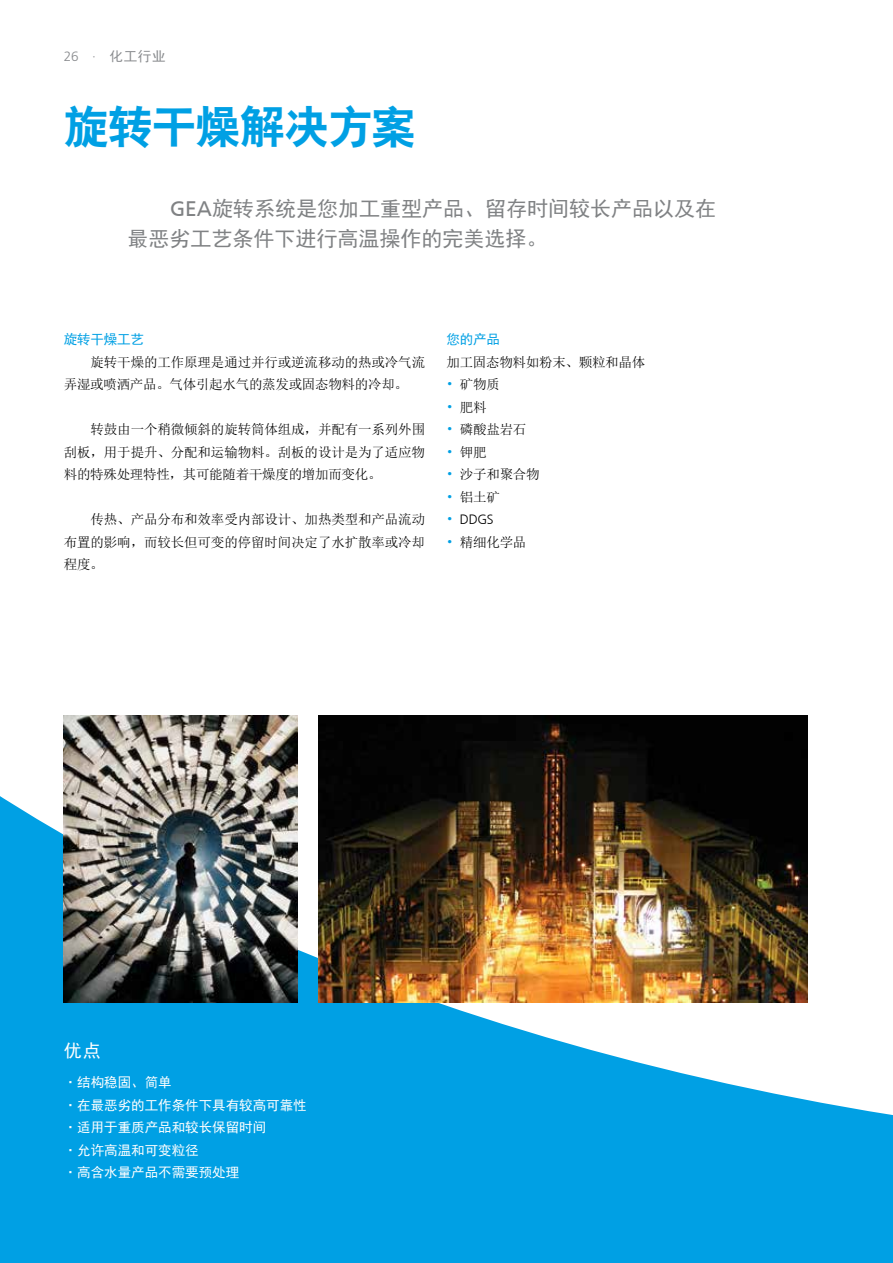
<style>
.page{position:relative;width:893px;height:1263px;background:#fff}
.page>*{position:absolute;margin:0;border:0;box-sizing:border-box;transform-origin:0 0}
.t1{font:45px "Heiti CSEG";letter-spacing:-.025em;color:#00a0e4}
.t2{font:21px/30px "Sim Hei";color:#808284}
.t3{font:18px "Sim Hei";color:#fff}
.t4{font:13.5px/22.5px "N Sim Sun";letter-spacing:-.01em;color:#000;text-align:justify}
.t5{font:13.5px/22.5px "Sim Hei";color:#fff}
.t6{font:13.5px "Sim Hei";letter-spacing:-.01em;color:#00a0e4}
.t7{font:13.5px "Sim Hei";color:#898b8e}
.t8{font:300 13.5px "Frutiger CE";color:#000}
.s1{font-family:"Frutiger LT Pro";font-weight:300}
.s2{font-family:"Frutiger CE"}
.s3{color:#00a0e4}
.s4{font-family:"N Sim Sun";font-weight:400;color:#00a0e4}
</style>
<div class="page">
<svg style="left:0;top:788px;width:893px;height:475px;fill:#00a0e4"></svg>
<img style="left:64px;top:715px;width:234px;height:288px">
<img style="left:319px;top:715px;width:489px;height:288px">
<p class="t7" style="left:64px;top:50px;width:103px"><span class="s1">26 ·</span> 化工行业</p>
<h1 class="t1" style="left:64px;top:104px;width:354px">旋转干燥解决方案</h1>
<h2 class="t2" style="left:128px;top:193px;width:590px;text-indent:43px"><span class="s2">GEA</span>旋转系统是您加工重型产品、留存时间较长产品以及在最恶劣工艺条件下进行高温操作的完美选择。</h2>
<p class="t6" style="left:64px;top:332px;width:82px">旋转干燥工艺</p>
<p class="t4" style="left:64px;top:350px;width:363px;text-indent:27px">旋转干燥的工作原理是通过并行或逆流移动的热或冷气流弄湿或喷洒产品。气体引起水气的蒸发或固态物料的冷却。</p>
<p class="t4" style="left:64px;top:418px;width:363px;text-indent:27px">转鼓由一个稍微倾斜的旋转筒体组成，并配有一系列外围刮板，用于提升、分配和运输物料。刮板的设计是为了适应物料的特殊处理特性，其可能随着干燥度的增加而变化。</p>
<p class="t4" style="left:64px;top:508px;width:363px;text-indent:27px">传热、产品分布和效率受内部设计、加热类型和产品流动布置的影响，而较长但可变的停留时间决定了水扩散率或冷却程度。</p>
<p class="t6" style="left:446px;top:332px;width:55px">您的产品</p>
<p class="t4" style="left:446px;top:350px;width:200px">加工固态物料如粉末、颗粒和晶体</p>
<p class="t4" style="left:446px;top:373px;width:55px"><span class="s3">•</span> 矿物质</p>
<p class="t4" style="left:446px;top:395px;width:42px"><span class="s3">•</span> 肥料</p>
<p class="t4" style="left:446px;top:418px;width:81px"><span class="s3">•</span> 磷酸盐岩石</p>
<p class="t4" style="left:446px;top:440px;width:42px"><span class="s3">•</span> 钾肥</p>
<p class="t4" style="left:446px;top:463px;width:95px"><span class="s3">•</span> 沙子和聚合物</p>
<p class="t4" style="left:446px;top:485px;width:55px"><span class="s3">•</span> 铝土矿</p>
<p class="t8" style="left:446px;top:512px;width:49px"><span class="s4">•</span> DDGS</p>
<p class="t4" style="left:446px;top:531px;width:81px"><span class="s3">•</span> 精细化学品</p>
<h3 class="t3" style="left:64px;top:1042px;width:38px">优点</h3>
<p class="t5" style="left:64px;top:1071px;width:244px">·结构稳固、简单<br>·在最恶劣的工作条件下具有较高可靠性·适用于重质产品和较长保留时间<br>·允许高温和可变粒径<br>·高含水量产品不需要预处理</p>
</div>
